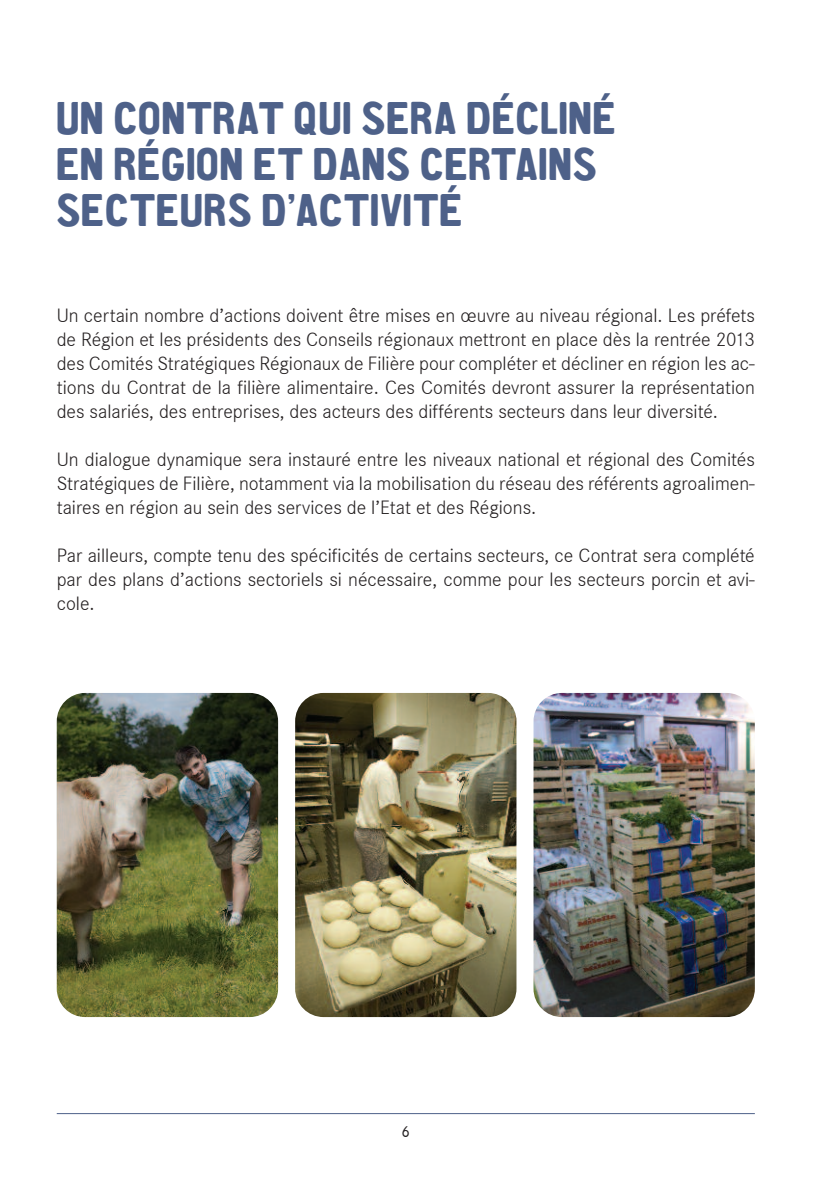
<style>
.page{position:relative;width:840px;height:1191px;background:#fff}
.page>*{position:absolute;margin:0;border:0;box-sizing:border-box;transform-origin:0 0}
.t1{font:46px/46px "CA Aires Pro";color:#4e6189}
.t2{font:300 20px/24px "Corporate S";color:#231f20;text-align:justify}
.t3{font:16px "Corporate S";color:#231f20}
</style>
<div class="page">
<hr style="left:57px;top:1113px;width:697px;height:1px;background:#4e6189">
<img style="left:57px;top:693px;width:221px;height:324px;border-radius:28px">
<img style="left:295px;top:693px;width:221px;height:324px;border-radius:28px">
<img style="left:533px;top:693px;width:221px;height:324px;border-radius:28px">
<h1 class="t1" style="left:57px;top:100px;width:561px">UN CONTRAT QUI SERA DÉCLINÉ<br>EN RÉGION ET DANS CERTAINS<br>SECTEURS D’ACTIVITÉ</h1>
<p class="t2" style="left:57px;top:303px;width:699px">Un certain nombre d’actions doivent être mises en œuvre au niveau régional. Les préfets de Région et les présidents des Conseils régionaux mettront en place dès la rentrée 2013 des Comités Stratégiques Régionaux de Filière pour compléter et décliner en région les ac&shy;tions du Contrat de la filière alimentaire. Ces Comités devront assurer la représentation des salariés, des entreprises, des acteurs des différents secteurs dans leur diversité.</p>
<p class="t2" style="left:57px;top:447px;width:699px">Un dialogue dynamique sera instauré entre les niveaux national et régional des Comités Stratégiques de Filière, notamment via la mobilisation du réseau des référents agroalimen&shy;taires en région au sein des services de l’Etat et des Régions.</p>
<p class="t2" style="left:57px;top:543px;width:699px">Par ailleurs, compte tenu des spécificités de certains secteurs, ce Contrat sera complété par des plans d’actions sectoriels si nécessaire, comme pour les secteurs porcin et avi&shy;cole.</p>
<p class="t3" style="left:401px;top:1122px;width:10px">6</p>
</div>
